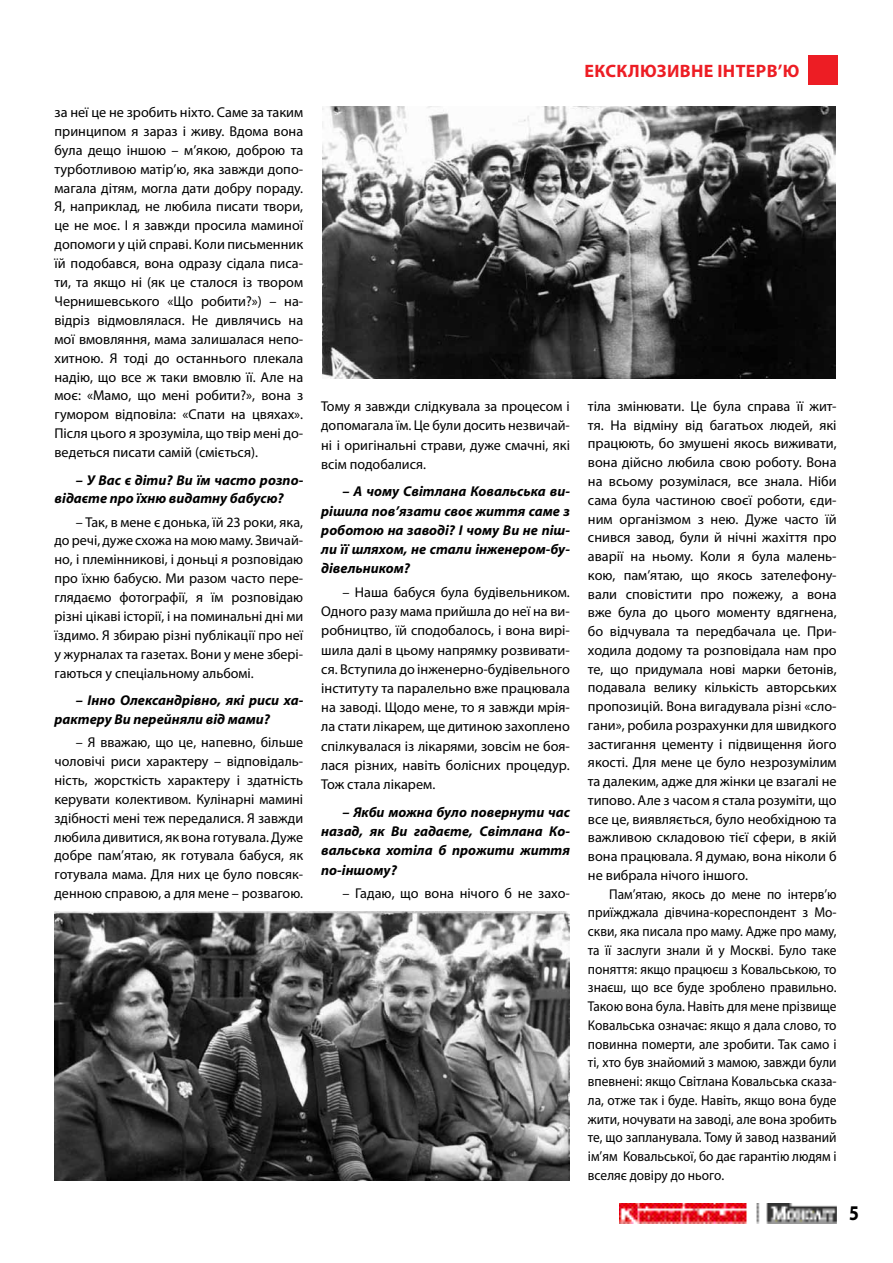
<style>
.page{position:relative;width:893px;height:1263px;background:#fff}
.page>*{position:absolute;margin:0;border:0;box-sizing:border-box;transform-origin:0 0}
.t1{font:700 21px "Myriad Pro";color:#000;scale:.84 1}
.t2{font:700 18px "Myriad Pro";letter-spacing:.02em;color:#ed1d24}
.t3{font:14.25px/18.9px "Myriad Pro";color:#000;text-align:justify}
.t4{font:14.25px/18.8px "Myriad Pro";color:#000;text-align:justify;scale:.94 1}
.t5{font:italic 700 14.25px/19.2px "Myriad Pro";color:#000}
</style>
<div class="page">
<div style="left:808px;top:55px;width:30px;height:30px;background:#ed1d24"></div>
<img style="left:619px;top:1204px;width:218px;height:19px">
<img style="left:322px;top:106px;width:514px;height:272px">
<img style="left:55px;top:911px;width:514px;height:269px">
<p class="t3" style="left:55px;top:103px;width:250px">за неї це не зробить ніхто. Саме за таким принципом я зараз і живу. Вдома вона була дещо іншою – м’якою, доброю та турботливою матір’ю, яка завжди допо&shy;магала дітям, могла дати добру пораду.<br>Я, наприклад, не любила писати твори, це не моє. І я завжди просила маминої допомоги у цій справі. Коли письменник їй подобався, вона одразу сідала писа&shy;ти, та якщо ні (як це сталося із твором Чернишевського «Що робити?») – на&shy;відріз відмовлялася. Не дивлячись на мої вмовляння, мама залишалася непо&shy;хитною. Я тоді до останнього плекала надію, що все ж таки вмовлю її. Але на моє: «Мамо, що мені робити?», вона з гумором відповіла: «Спати на цвяхах».<br>Після цього я зрозуміла, що твір мені до&shy;ведеться писати самій (сміється).</p>
<p class="t5" style="left:55px;top:470px;width:250px;text-indent:21px">– У Вас є діти? Ви їм часто розпо&shy;відаєте про їхню видатну бабусю?</p>
<p class="t3" style="left:55px;top:512px;width:250px;text-indent:21px">– Так, в мене є донька, їй 23 роки, яка, до речі, дуже схожа на мою маму. Звичай&shy;но, і племінникові, і доньці я розповідаю про їхню бабусю. Ми разом часто пере&shy;глядаємо фотографії, я їм розповідаю різні цікаві історії, і на поминальні дні ми їздимо. Я збираю різні публікації про неї у журналах та газетах. Вони у мене збері&shy;гаються у спеціальному альбомі.</p>
<p class="t5" style="left:55px;top:690px;width:250px;text-indent:21px">– Інно Олександрівно, які риси ха&shy;рактеру Ви перейняли від мами?</p>
<p class="t3" style="left:55px;top:733px;width:250px;text-indent:21px">– Я вважаю, що це, напевно, більше чоловічі риси характеру – відповідаль&shy;ність, жорсткість характеру і здатність керувати колективом. Кулінарні мамині здібності мені теж передалися. Я завжди любила дивитися, як вона готувала. Дуже добре пам’ятаю, як готувала бабуся, як готувала мама. Для них це було повсяк&shy;денною справою, а для мене – розвагою.</p>
<p class="t2" style="left:585px;top:59px;width:216px">Ексклюзивне інтерв’ю</p>
<p class="t3" style="left:321px;top:396px;width:250px">Тому я завжди слідкувала за процесом і допомагала їм. Це були досить незвичай&shy;ні і оригінальні страви, дуже смачні, які всім подобалися.</p>
<p class="t5" style="left:321px;top:482px;width:250px;text-align:justify;text-indent:21px">– А чому Світлана Ковальська ви&shy;рішила пов’язати своє життя саме з роботою на заводі? І чому Ви не піш&shy;ли її шляхом, не стали інженером-бу&shy;дівельником?</p>
<p class="t3" style="left:321px;top:582px;width:250px;text-indent:21px">– Наша бабуся була будівельником.<br>Одного разу мама прийшла до неї на ви&shy;робництво, їй сподобалось, і вона вирі&shy;шила далі в цьому напрямку розвивати&shy;ся. Вступила до інженерно-будівельного інституту та паралельно вже працювала на заводі. Щодо мене, то я завжди мрія&shy;ла стати лікарем, ще дитиною захоплено спілкувалася із лікарями, зовсім не боя&shy;лася різних, навіть болісних процедур.<br>Тож стала лікарем.</p>
<p class="t5" style="left:321px;top:802px;width:250px;text-align:justify;text-indent:21px">– Якби можна було повернути час назад, як Ви гадаєте, Світлана Ко&shy;вальська хотіла б прожити життя по-іншому?</p>
<p class="t3" style="left:342px;top:883px;width:229px">– Гадаю, що вона нічого б не захо-</p>
<p class="t3" style="left:588px;top:397px;width:250px">тіла змінювати. Це була справа її жит&shy;тя. На відміну від багатьох людей, які працюють, бо змушені якось виживати, вона дійсно любила свою роботу. Вона на всьому розумілася, все знала. Ніби сама була частиною своєї роботи, єди&shy;ним організмом з нею. Дуже часто їй снився завод, були й нічні жахіття про аварії на ньому. Коли я була малень&shy;кою, пам’ятаю, що якось зателефону&shy;вали сповістити про пожежу, а вона вже була до цього моменту вдягнена, бо відчувала та передбачала це. При&shy;ходила додому та розповідала нам про те, що придумала нові марки бетонів, подавала велику кількість авторських пропозицій. Вона вигадувала різні «сло&shy;гани», робила розрахунки для швидкого застигання цементу і підвищення його якості. Для мене це було незрозумілим та далеким, адже для жінки це взагалі не типово. Але з часом я стала розуміти, що все це, виявляється, було необхідною та важливою складовою тієї сфери, в якій вона працювала. Я думаю, вона ніколи б не вибрала нічого іншого.</p>
<p class="t4" style="left:588px;top:884px;width:266px;text-indent:21px">Пам’ятаю, якось до мене по інтерв’ю приїжджала дівчина-кореспондент з Мо&shy;скви, яка писала про маму. Адже про маму, та її заслуги знали й у Москві. Було таке поняття: якщо працюєш з Ковальською, то знаєш, що все буде зроблено правильно.<br>Такою вона була. Навіть для мене прізвище Ковальська означає: якщо я дала слово, то повинна померти, але зробити. Так само і ті, хто був знайомий з мамою, завжди були впевнені: якщо Світлана Ковальська сказа&shy;ла, отже так і буде. Навіть, якщо вона буде жити, ночувати на заводі, але вона зробить те, що запланувала. Тому й завод названий ім’ям Ковальської, бо дає гарантію людям і вселяє довіру до нього.</p>
<h1 class="t1" style="left:849px;top:1200px;width:13px">5</h1>
</div>
